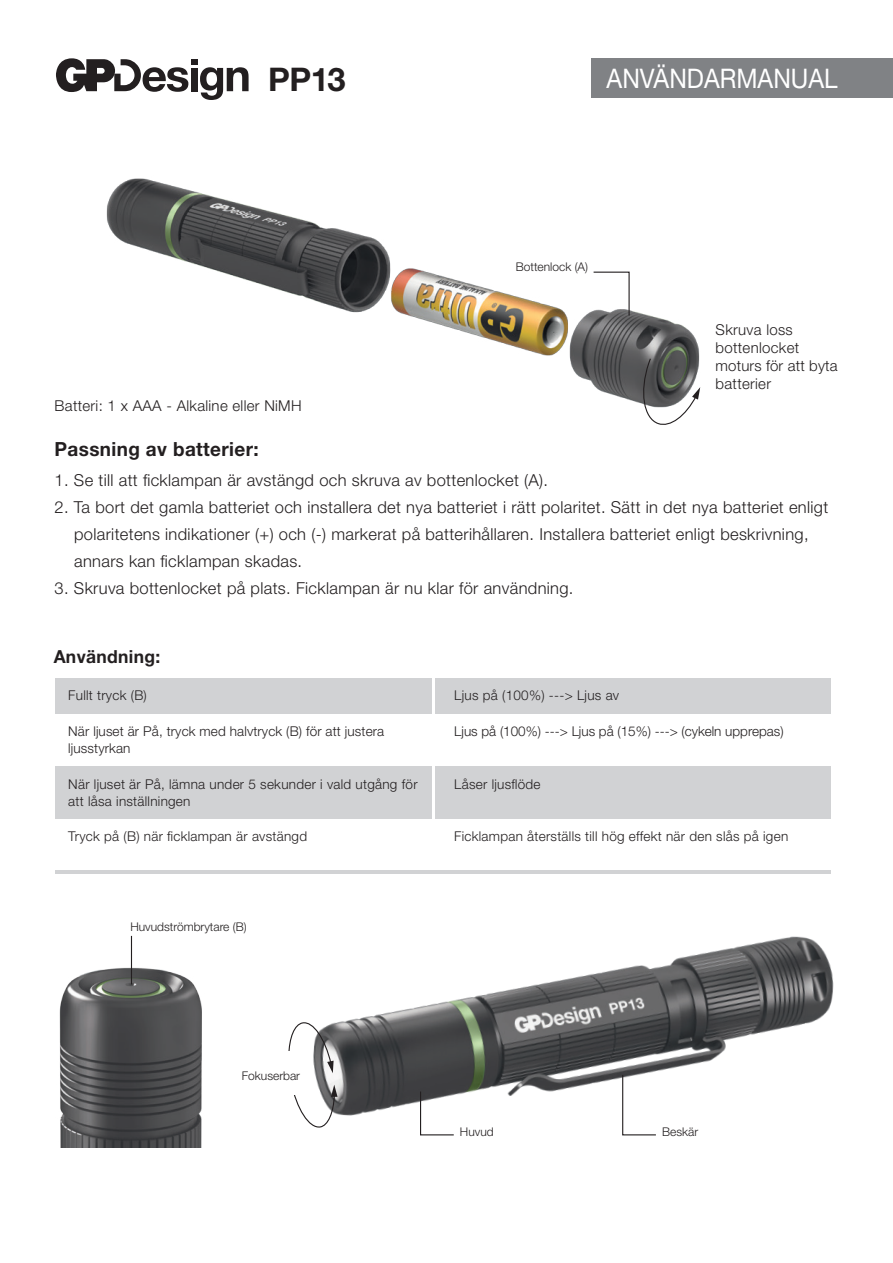
<style>
.page{position:relative;width:893px;height:1263px;background:#fff}
.page>*{position:absolute;margin:0;border:0;box-sizing:border-box;transform-origin:0 0}
.t1{font:700 32.55px "Helvetica Neue LT Std";color:#231f20}
.t2{font:27px "Helvetica Neue LT Std";color:#fff;scale:.9 1}
.t3{font:700 19.5px "Helvetica Neue LT Std";letter-spacing:.02em;color:#231f20}
.t4{font:700 18px "Helvetica Neue LT Std";letter-spacing:.02em;color:#231f20}
.t5{font:300 16.5px/27px "Helvetica Neue LT Std";letter-spacing:.02em;color:#231f20}
.t6{font:300 15px/18px "Helvetica Neue LT Std";letter-spacing:.02em;color:#231f20}
.t7{font:300 13.5px/16.2px "Helvetica Neue LT Std";letter-spacing:.02em;color:#231f20}
.t8{font:300 13.5px "Helvetica Neue LT Std";color:#231f20}
.t9{font:300 12px "Helvetica Neue LT Std";color:#231f20}
</style>
<div class="page">
<img style="left:106px;top:178px;width:595px;height:225px">
<img style="left:55px;top:870px;width:155px;height:278px">
<img style="left:210px;top:789px;width:624px;height:327px">
<svg style="left:639px;top:357px;width:61px;height:68px"></svg>
<svg style="left:592px;top:271px;width:38px;height:46px"></svg>
<div style="left:55px;top:678px;width:775px;height:36px;background:#d1d2d4"></div>
<div style="left:55px;top:766px;width:775px;height:53px;background:#d1d2d4"></div>
<hr style="left:55px;top:871px;width:775px;height:3px;background:#d1d2d4">
<hr style="left:432px;top:667px;width:2px;height:172px;background:#fff">
<svg style="left:419px;top:1090px;width:36px;height:46px"></svg>
<svg style="left:622px;top:1074px;width:35px;height:62px"></svg>
<svg style="left:56px;top:58px;width:193px;height:42px"></svg>
<div style="left:591px;top:58px;width:302px;height:40px;background:#808285"></div>
<hr style="left:131px;top:936px;width:1px;height:48px;background:#231f20">
<svg style="left:290px;top:1080px;width:47px;height:48px"></svg>
<svg style="left:288px;top:1020px;width:46px;height:53px"></svg>
<div style="left:281px;top:1052px;width:21px;height:43px;background:#fff"></div>
<h1 class="t1" style="left:268px;top:59px;width:79px">PP13</h1>
<h2 class="t2" style="left:607px;top:62px;width:258px">ANVÄNDARMANUAL</h2>
<p class="t9" style="left:516px;top:260px;width:74px">Bottenlock (A)</p>
<p class="t6" style="left:716px;top:321px;width:123px">Skruva loss bottenlocket moturs för att byta batterier</p>
<p class="t6" style="left:55px;top:396px;width:249px">Batteri: 1 x AAA - Alkaline eller NiMH</p>
<p class="t3" style="left:55px;top:437px;width:206px">Passning av batterier:</p>
<p class="t5" style="left:55px;top:466px;width:495px">1. Se till att ficklampan är avstängd och skruva av bottenlocket (A).</p>
<p class="t5" style="left:74px;top:493px;width:756px;text-indent:-20px">2. Ta bort det gamla batteriet och installera det nya batteriet i rätt polaritet. Sätt in det nya batteriet enligt polaritetens indikationer (+) och (-) markerat på batterihållaren. Installera batteriet enligt beskrivning, annars kan ficklampan skadas.</p>
<p class="t5" style="left:55px;top:574px;width:520px">3. Skruva bottenlocket på plats. Ficklampan är nu klar för användning.</p>
<p class="t4" style="left:54px;top:646px;width:108px">Användning:</p>
<p class="t7" style="left:68px;top:687px;width:80px">Fullt tryck (B)</p>
<p class="t7" style="left:454px;top:687px;width:166px">Ljus på (100%) ---&gt; Ljus av</p>
<p class="t8" style="left:454px;top:723px;width:331px">Ljus på (100%) ---&gt; Ljus på (15%) ---&gt; (cykeln upprepas)</p>
<p class="t7" style="left:454px;top:776px;width:88px">Låser ljusflöde</p>
<p class="t7" style="left:454px;top:828px;width:335px">Ficklampan återställs till hög effekt när den slås på igen</p>
<p class="t7" style="left:68px;top:723px;width:317px">När ljuset är På, tryck med halvtryck (B) för att justera ljusstyrkan</p>
<p class="t7" style="left:68px;top:776px;width:351px">När ljuset är På, lämna under 5 sekunder i vald utgång för att låsa inställningen</p>
<p class="t7" style="left:68px;top:828px;width:240px">Tryck på (B) när ficklampan är avstängd</p>
<p class="t9" style="left:130px;top:920px;width:118px">Huvudströmbrytare (B)</p>
<p class="t9" style="left:242px;top:1068px;width:60px">Fokuserbar</p>
<p class="t9" style="left:460px;top:1124px;width:35px">Huvud</p>
<p class="t9" style="left:662px;top:1124px;width:38px">Beskär</p>
</div>
